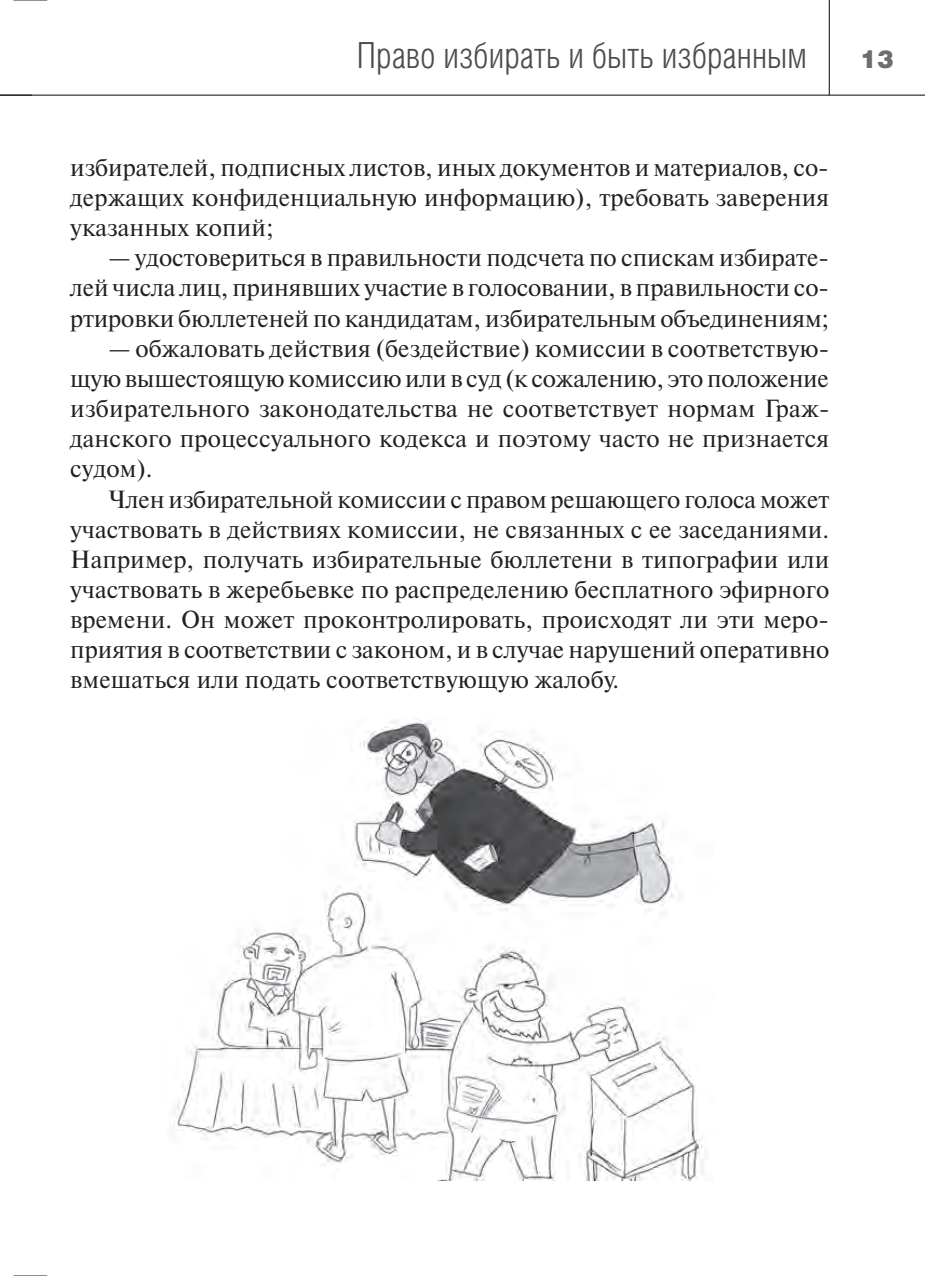
<style>
.page{position:relative;width:925px;height:1276px;background:#fff}
.page>*{position:absolute;margin:0;border:0;box-sizing:border-box;transform-origin:0 0}
.t1{font:300 36px "Helios Cond";letter-spacing:.005em;color:#4b4c4d}
.t2{font:24.75px/30.2px "Newton C";letter-spacing:.005em;color:#231f20;text-align:justify}
.t3{font:900 24.75px "Helios";color:#6c6d70}
</style>
<div class="page">
<hr style="left:14px;top:0;width:33px;height:1px;background:#231f20">
<hr style="left:14px;top:1275px;width:33px;height:1px;background:#231f20">
<hr style="left:0;top:95px;width:925px;height:1px;background:#231f20">
<hr style="left:829px;top:0;width:1px;height:95px;background:#231f20">
<img style="left:173px;top:718px;width:534px;height:462px">
<h1 class="t1" style="left:357px;top:36px;width:452px">Право избирать и быть избранным</h1>
<p class="t3" style="left:860px;top:44px;width:35px">13</p>
<p class="t2" style="left:70px;top:152px;width:761px">избирателей, подписных листов, иных документов и материалов, со&shy;держащих конфиденциальную информацию), требовать заверения указанных копий;</p>
<p class="t2" style="left:70px;top:243px;width:760px;text-indent:38px">— удостовериться в правильности подсчета по спискам избирате&shy;лей числа лиц, принявших участие в голосовании, в правильности со&shy;ртировки бюллетеней по кандидатам, избирательным объединениям;</p>
<p class="t2" style="left:70px;top:333px;width:761px;text-indent:38px">— обжаловать действия (бездействие) комиссии в соответствую&shy;щую вышестоящую комиссию или в суд (к сожалению, это положение избирательного законодательства не соответствует нормам Граж&shy;данского процессуального кодекса и поэтому часто не признается судом).</p>
<p class="t2" style="left:70px;top:484px;width:761px;text-indent:38px">Член избирательной комиссии с правом решающего голоса может участвовать в действиях комиссии, не связанных с ее заседаниями.<br>Например, получать избирательные бюллетени в типографии или участвовать в жеребьевке по распределению бесплатного эфирного времени. Он может проконтролировать, происходят ли эти меро&shy;приятия в соответствии с законом, и в случае нарушений оперативно вмешаться или подать соответствующую жалобу.</p>
</div>
